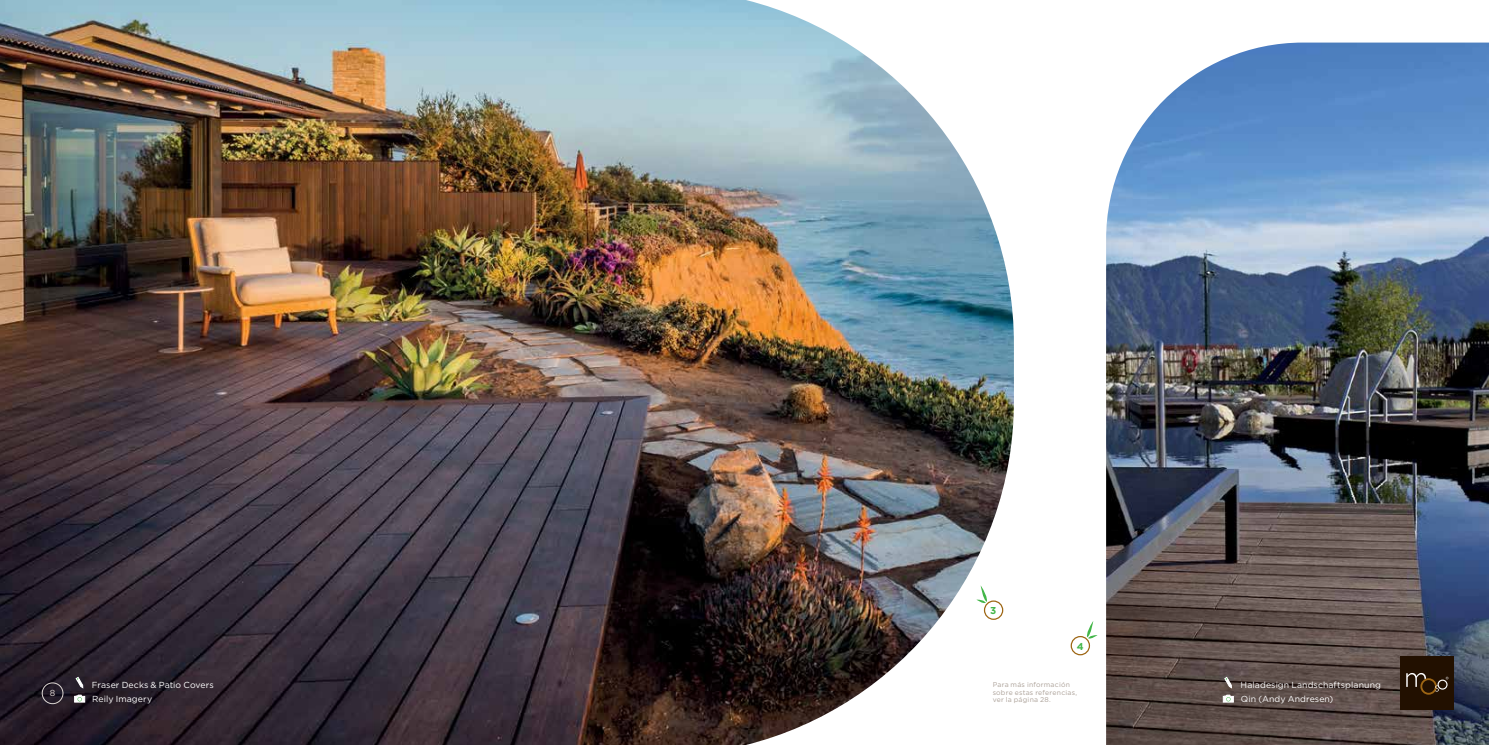
<style>
.page{position:relative;width:1489px;height:745px;background:#fff}
.page>*{position:absolute;margin:0;border:0;box-sizing:border-box;transform-origin:0 0}
.t1{font:700 10px "Gotham";color:#43b649}
.t2{font:8.75px/14px "Gotham";letter-spacing:.01em;color:#fff}
.t3{font:8.75px "Gotham";color:#ddd7d3}
.t4{font:6.88px/7.5px "Gotham";letter-spacing:.035em;color:#aba097}
</style>
<div class="page">
<img style="left:1106px;top:43px;width:382px;height:701px">
<img style="left:0;top:0;width:1013px;height:744px">
<div style="left:1070px;top:635px;width:19px;height:20px;border:1px solid #9e6614;border-radius:50%"></div>
<svg style="left:1084px;top:621px;width:13px;height:18px"></svg>
<div style="left:983px;top:600px;width:20px;height:19px;border:1px solid #9e6614;border-radius:50%"></div>
<svg style="left:976px;top:585px;width:12px;height:19px"></svg>
<div style="left:67px;top:668px;width:165px;height:39px;background:#231f20;opacity:.4"></div>
<div style="left:83px;top:672px;width:149px;height:35px;background:#231f20;opacity:.4"></div>
<div style="left:67px;top:668px;width:35px;height:37px;background:#2a222c"></div>
<svg style="left:76px;top:676px;width:7px;height:9px"></svg>
<div style="left:84px;top:686px;width:86px;height:36px;background:#231f20;opacity:.4"></div>
<div style="left:64px;top:685px;width:41px;height:37px;background:#231f20;opacity:.4"></div>
<svg style="left:74px;top:694px;width:11px;height:8px"></svg>
<div style="left:1215px;top:668px;width:184px;height:40px;background:#231f20;opacity:.4"></div>
<div style="left:1231px;top:672px;width:168px;height:36px;background:#231f20;opacity:.4"></div>
<div style="left:1215px;top:668px;width:35px;height:37px;background:#231f20;opacity:.4"></div>
<svg style="left:1224px;top:676px;width:7px;height:9px"></svg>
<div style="left:1232px;top:686px;width:119px;height:36px;background:#231f20;opacity:.4"></div>
<div style="left:1212px;top:685px;width:41px;height:37px;background:#231f20;opacity:.4"></div>
<svg style="left:1222px;top:694px;width:11px;height:8px"></svg>
<div style="left:1400px;top:656px;width:53px;height:53px;background:#221000"></div>
<svg style="left:1406px;top:673px;width:42px;height:21px"></svg>
<div style="left:42px;top:682px;width:21px;height:21px;border:1px solid #ddd7d3;border-radius:50%"></div>
<p class="t3" style="left:50px;top:687px;width:7px">8</p>
<p class="t1" style="left:990px;top:603px;width:8px">3</p>
<p class="t1" style="left:1076px;top:639px;width:8px">4</p>
<p class="t2" style="left:92px;top:677px;width:123px">Fraser Decks &amp; Patio Covers<br>Reily Imagery</p>
<p class="t2" style="left:1240px;top:677px;width:142px">Haladesign Landschaftsplanung<br>Qin (Andy Andresen)</p>
<p class="t4" style="left:992px;top:680px;width:86px">Para más información sobre estas referencias, ver la página 28.</p>
</div>
